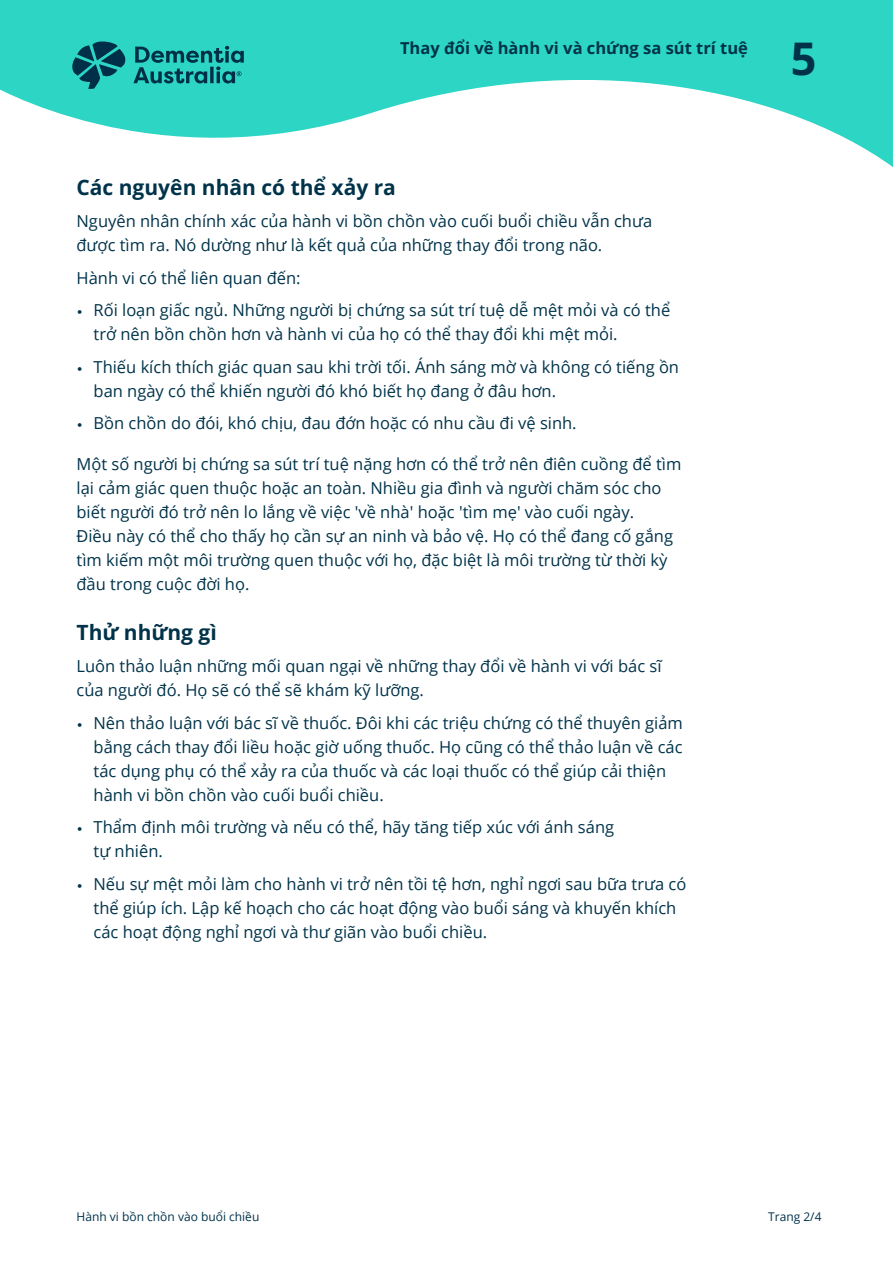
<style>
.page{position:relative;width:893px;height:1263px;background:#fff}
.page>*{position:absolute;margin:0;border:0;box-sizing:border-box;transform-origin:0 0}
.t1{font:700 45px "Open Sans";color:#00334a}
.t2{font:700 21px "Open Sans";color:#00334a}
.t3{font:16.5px/24px "Open Sans";color:#00334a}
.t4{font:700 16.5px "Open Sans";color:#00334a}
.t5{font:12px "Open Sans";color:#00334a}
.s1{font-family:"Filson Pro"}
</style>
<div class="page">
<svg style="left:0;top:0;width:893px;height:167px;fill:#2cd5c4"></svg>
<svg style="left:72px;top:41px;width:172px;height:48px;background:#1d9d9a"></svg>
<p class="t4" style="left:400px;top:37px;width:349px">Thay đổi về hành vi và chứng sa sút trí tuệ</p>
<h1 class="t1" style="left:791px;top:27px;width:27px">5</h1>
<p class="t2" style="left:77px;top:172px;width:321px">Các nguyên nhân có thể xảy ra</p>
<p class="t3" style="left:77px;top:209px;width:577px">Nguyên nhân chính xác của hành vi bồn chồn vào cuối buổi chiều vẫn chưa được tìm ra. Nó dường như là kết quả của những thay đổi trong não.</p>
<p class="t3" style="left:77px;top:265px;width:226px">Hành vi có thể liên quan đến:</p>
<p class="t3" style="left:94px;top:298px;width:578px;text-indent:-17px"><span class="s1">•</span> Rối loạn giấc ngủ. Những người bị chứng sa sút trí tuệ dễ mệt mỏi và có thể trở nên bồn chồn hơn và hành vi của họ có thể thay đổi khi mệt mỏi.</p>
<p class="t3" style="left:94px;top:354px;width:587px;text-indent:-17px"><span class="s1">•</span> Thiếu kích thích giác quan sau khi trời tối. Ánh sáng mờ và không có tiếng ồn ban ngày có thể khiến người đó khó biết họ đang ở đâu hơn.</p>
<p class="t3" style="left:77px;top:411px;width:502px"><span class="s1">•</span> Bồn chồn do đói, khó chịu, đau đớn hoặc có nhu cầu đi vệ sinh.</p>
<p class="t3" style="left:77px;top:452px;width:606px">Một số người bị chứng sa sút trí tuệ nặng hơn có thể trở nên điên cuồng để tìm lại cảm giác quen thuộc hoặc an toàn. Nhiều gia đình và người chăm sóc cho biết người đó trở nên lo lắng về việc 'về nhà' hoặc 'tìm mẹ' vào cuối ngày.<br>Điều này có thể cho thấy họ cần sự an ninh và bảo vệ. Họ có thể đang cố gắng tìm kiếm một môi trường quen thuộc với họ, đặc biệt là môi trường từ thời kỳ đầu trong cuộc đời họ.</p>
<p class="t2" style="left:77px;top:617px;width:142px">Thử những gì</p>
<p class="t3" style="left:77px;top:654px;width:586px">Luôn thảo luận những mối quan ngại về những thay đổi về hành vi với bác sĩ của người đó. Họ sẽ có thể sẽ khám kỹ lưỡng.</p>
<p class="t3" style="left:94px;top:710px;width:591px;text-indent:-17px"><span class="s1">•</span> Nên thảo luận với bác sĩ về thuốc. Đôi khi các triệu chứng có thể thuyên giảm bằng cách thay đổi liều hoặc giờ uống thuốc. Họ cũng có thể thảo luận về các tác dụng phụ có thể xảy ra của thuốc và các loại thuốc có thể giúp cải thiện hành vi bồn chồn vào cuối buổi chiều.</p>
<p class="t3" style="left:94px;top:815px;width:522px;text-indent:-17px"><span class="s1">•</span> Thẩm định môi trường và nếu có thể, hãy tăng tiếp xúc với ánh sáng tự nhiên.</p>
<p class="t3" style="left:94px;top:871px;width:594px;text-indent:-17px"><span class="s1">•</span> Nếu sự mệt mỏi làm cho hành vi trở nên tồi tệ hơn, nghỉ ngơi sau bữa trưa có thể giúp ích. Lập kế hoạch cho các hoạt động vào buổi sáng và khuyến khích các hoạt động nghỉ ngơi và thư giãn vào buổi chiều.</p>
<p class="t5" style="left:77px;top:1209px;width:184px">Hành vi bồn chồn vào buổi chiều</p>
<p class="t5" style="left:768px;top:1209px;width:55px">Trang 2/4</p>
</div>
